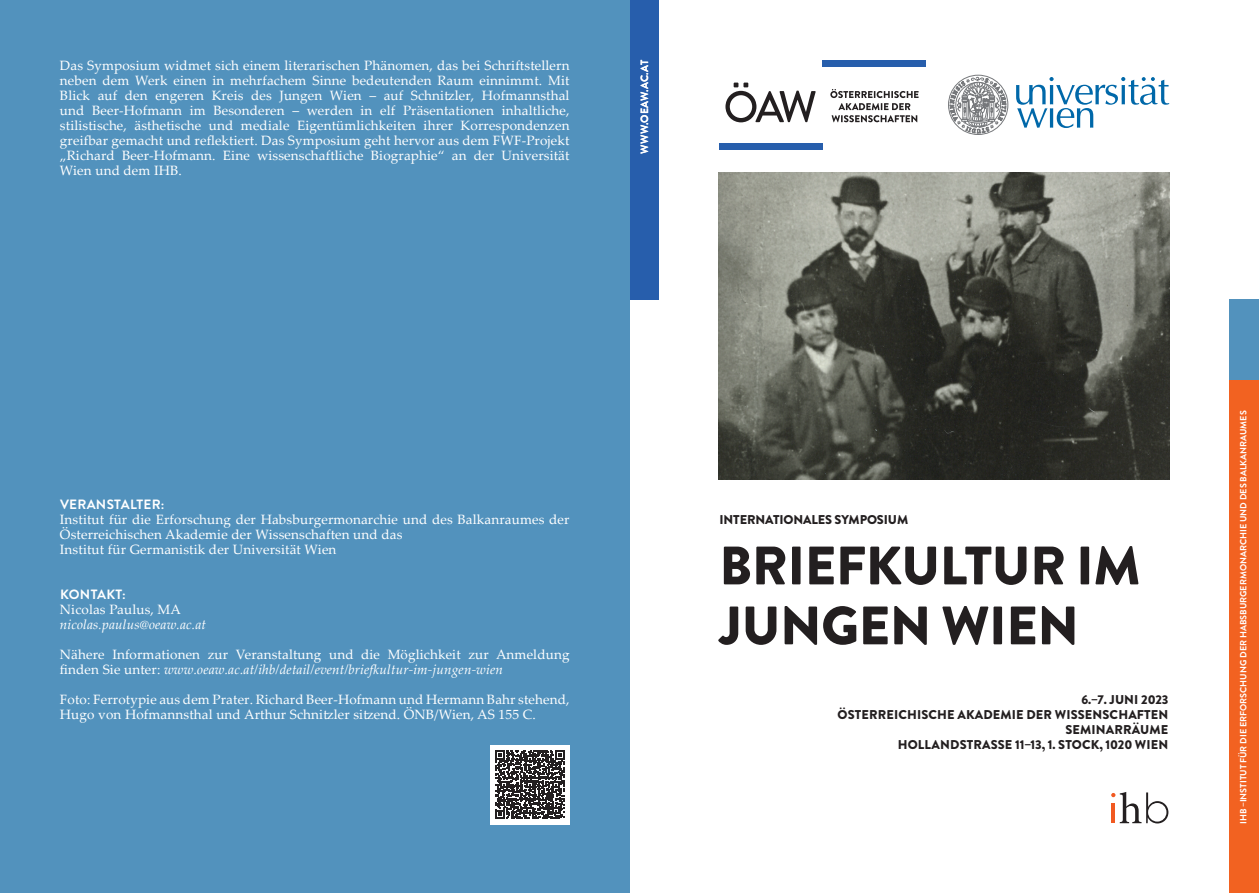
<style>
.page{position:relative;width:1259px;height:893px;background:#fff}
.page>*{position:absolute;margin:0;border:0;box-sizing:border-box;transform-origin:0 0}
.t1{font:900 54px/60px "Brandon Grotesque";letter-spacing:-.01em;color:#231f20}
.t2{font:13.5px/15px "Palatino Linotype";letter-spacing:.01em;color:#fff}
.t3{font:italic 13.5px "Palatino Linotype";letter-spacing:.01em;color:#fff}
.t4{font:700 13.5px "Brandon Grotesque";letter-spacing:.02em;color:#fff}
.t5{font:900 12.75px/15px "Brandon Grotesque";letter-spacing:.01em;color:#231f20;text-align:right}
.t6{font:900 12.75px "Brandon Grotesque";letter-spacing:-.01em;color:#231f20}
.t7{font:700 10.5px "Brandon Grotesque";letter-spacing:.02em;color:#fff}
.t8{font:700 9px "Brandon Grotesque";color:#fff}
.s1{font-style:italic}
</style>
<div class="page">
<div style="left:1229px;top:300px;width:30px;height:80px;background:#5292bd"></div>
<div style="left:1229px;top:380px;width:30px;height:513px;background:#f26221"></div>
<div style="left:629px;top:0;width:30px;height:300px;background:#275eac"></div>
<svg style="left:1111px;top:792px;width:57px;height:31px"></svg>
<div style="left:0;top:0;width:629px;height:893px;background:#5292bd"></div>
<div style="left:490px;top:745px;width:79px;height:79px;background:#fff"></div>
<svg style="left:495px;top:750px;width:69px;height:69px"></svg>
<img style="left:719px;top:172px;width:450px;height:307px">
<div style="left:719px;top:143px;width:103px;height:7px;background:#275eac"></div>
<div style="left:822px;top:60px;width:104px;height:7px;background:#275eac"></div>
<svg style="left:725px;top:83px;width:90px;height:39px"></svg>
<svg style="left:830px;top:89px;width:88px;height:33px"></svg>
<svg style="left:1016px;top:77px;width:153px;height:51px"></svg>
<svg style="left:948px;top:75px;width:60px;height:60px"></svg>
<p class="t2" style="left:60px;top:57px;width:511px;text-align:justify">Das Symposium widmet sich einem literarischen Phänomen, das bei Schriftstellern neben dem Werk einen in mehrfachem Sinne bedeutenden Raum einnimmt. Mit Blick auf den engeren Kreis des Jungen Wien – auf Schnitzler, Hofmannsthal und Beer-Hofmann im Besonderen – werden in elf Präsentationen inhaltliche, stilistische, ästhetische und mediale Eigentümlichkeiten ihrer Korrespondenzen greifbar gemacht und reflektiert. Das Symposium geht hervor aus dem FWF-Projekt „Richard Beer-Hofmann. Eine wissenschaftliche Biographie“ an der Universität Wien und dem IHB.</p>
<p class="t7" style="left:637px;top:154px;width:95px;rotate:-90deg">WWW.OEAW.AC.AT</p>
<p class="t4" style="left:60px;top:495px;width:106px">VERANSTALTER:</p>
<p class="t2" style="left:60px;top:512px;width:511px">Institut für die Erforschung der Habsburgermonarchie und des Balkanraumes der<br>Österreichischen Akademie der Wissenschaften und das<br>Institut für Germanistik der Universität Wien</p>
<p class="t4" style="left:60px;top:585px;width:67px">KONTAKT:</p>
<p class="t2" style="left:60px;top:602px;width:123px">Nicolas Paulus, MA</p>
<p class="t3" style="left:60px;top:615px;width:148px">nicolas.paulus@oeaw.ac.at</p>
<p class="t2" style="left:60px;top:647px;width:511px">Nähere Informationen zur Veranstaltung und die Möglichkeit zur Anmeldung finden Sie unter: <span class="s1">www.oeaw.ac.at/ihb/detail/event/briefkultur-im-jungen-wien</span></p>
<p class="t2" style="left:60px;top:692px;width:511px">Foto: Ferrotypie aus dem Prater. Richard Beer-Hofmann und Hermann Bahr stehend,<br>Hugo von Hofmannsthal und Arthur Schnitzler sitzend. ÖNB/Wien, AS 155 C.</p>
<p class="t6" style="left:719px;top:511px;width:190px">INTERNATIONALES SYMPOSIUM</p>
<h1 class="t1" style="left:719px;top:536px;width:423px">BRIEFKULTUR IM<br>JUNGEN WIEN</h1>
<p class="t5" style="left:837px;top:692px;width:332px">6.–7. JUNI 2023<br>ÖSTERREICHISCHE AKADEMIE DER WISSENSCHAFTEN<br>SEMINARRÄUME<br>HOLLANDSTRASSE 11–13, 1. STOCK, 1020 WIEN</p>
<p class="t8" style="left:1237px;top:824px;width:415px;rotate:-90deg">IHB –INSTITUT FÜR DIE ERFORSCHUNG DER HABSBURGERMONARCHIE UND DES BALKANRAUMES</p>
</div>
